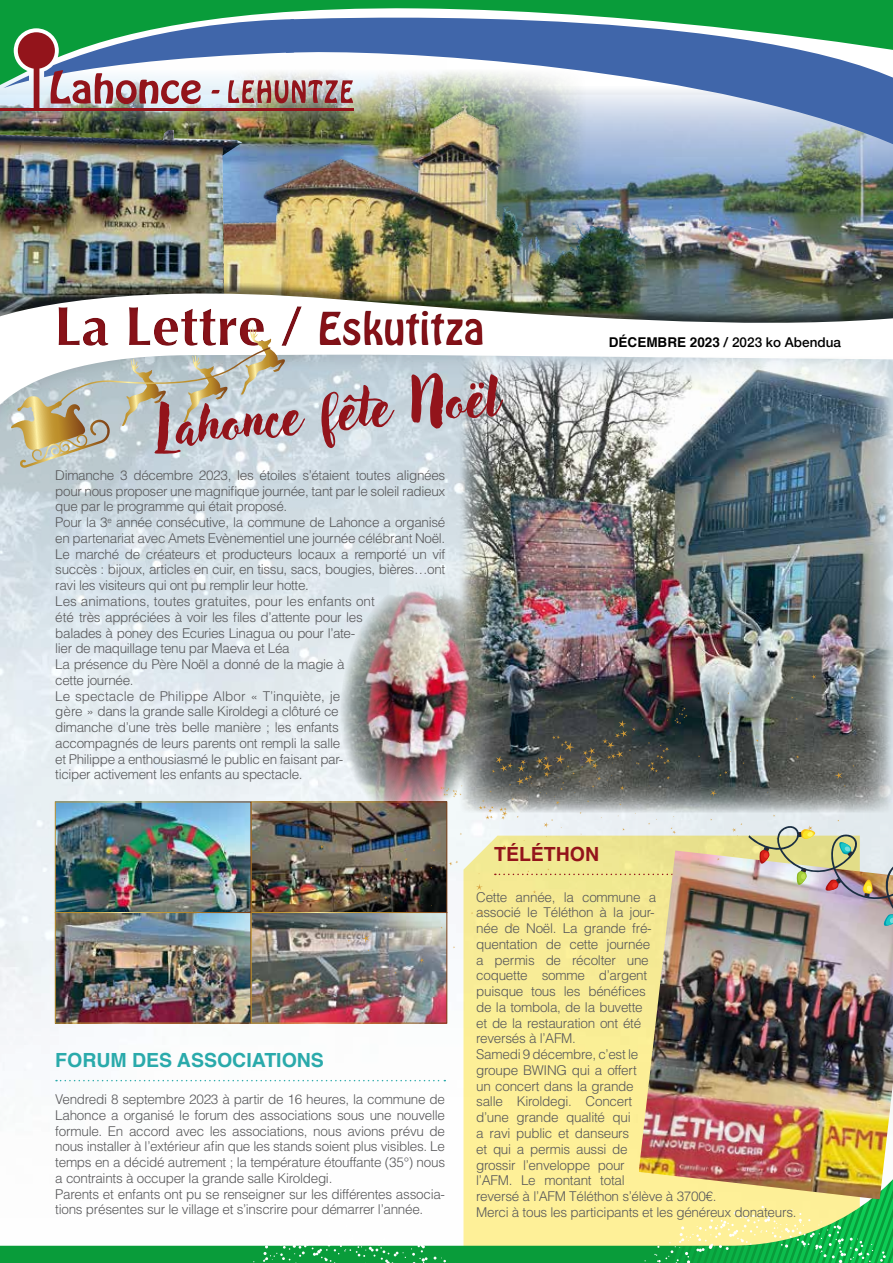
<style>
.page{position:relative;width:893px;height:1263px;background:#fff}
.page>*{position:absolute;margin:0;border:0;box-sizing:border-box;transform-origin:0 0}
.t1{font:700 55.2px "Optima";color:#93141b}
.t2{font:54px "Adlery Pro";color:#93141b}
.t3{font:700 19.5px "Helvetica";color:#2aaaab}
.t4{font:700 19.5px "Helvetica";color:#93141b}
.t5{font:300 13.5px/15.8px "Helvetica";letter-spacing:-.02em;color:#58585a}
.t6{font:500 13.5px "Helvetica Neue";color:#000}
.s1{font-family:"Hobo";font-weight:400;font-size:40.2px}
.s2{font-family:"Helvetica";font-weight:700}
</style>
<div class="page">
<img style="left:0;top:443px;width:639px;height:722px">
<svg style="left:0;top:373px;width:459px;height:57px;background:#c8d5dd"></svg>
<svg style="left:0;top:1165px;width:639px;height:98px"></svg>
<img style="left:656px;top:149px;width:237px;height:130px">
<img style="left:0;top:100px;width:186px;height:30px">
<img style="left:186px;top:110px;width:470px;height:169px">
<img style="left:0;top:130px;width:250px;height:149px">
<img style="left:286px;top:100px;width:607px;height:49px">
<hr style="left:0;top:108px;width:353px;height:2px;background:#93141b">
<svg style="left:3px;top:100px;width:350px;height:8px;background:#af9d9a"></svg>
<svg style="left:0;top:0;width:893px;height:100px"></svg>
<img style="left:0;top:279px;width:893px;height:44px">
<div style="left:2px;top:283px;width:527px;height:90px;background:#707172;opacity:.5"></div>
<svg style="left:613px;top:1179px;width:280px;height:84px;background:#9ad579"></svg>
<svg style="left:10px;top:323px;width:275px;height:145px"></svg>
<img style="left:57px;top:803px;width:388px;height:218px">
<img style="left:459px;top:356px;width:434px;height:351px">
<svg style="left:434px;top:1256px;width:12px;height:6px"></svg>
<svg style="left:263px;top:1225px;width:165px;height:38px"></svg>
<svg style="left:56px;top:1080px;width:389px;height:1px"></svg>
<img style="left:639px;top:1009px;width:254px;height:190px">
<img style="left:333px;top:579px;width:167px;height:244px">
<svg style="left:362px;top:934px;width:8px;height:9px"></svg>
<svg style="left:319px;top:844px;width:5px;height:6px"></svg>
<svg style="left:384px;top:896px;width:4px;height:4px"></svg>
<svg style="left:419px;top:958px;width:5px;height:5px"></svg>
<svg style="left:448px;top:860px;width:10px;height:6px"></svg>
<svg style="left:404px;top:857px;width:4px;height:4px"></svg>
<svg style="left:811px;top:674px;width:5px;height:5px"></svg>
<svg style="left:440px;top:785px;width:23px;height:12px"></svg>
<img style="left:471px;top:707px;width:422px;height:302px">
<h1 class="t1" style="left:54px;top:294px;width:432px">La Lettre / <span class="s1">Eskutitza</span></h1>
<h2 class="t2" style="left:154px;top:394px;width:346px;rotate:-5deg">Lahonce fête Noël</h2>
<p class="t5" style="left:55px;top:467px;width:392px">Dimanche 3 décembre 2023, les étoiles s’étaient toutes alignées pour nous proposer une magnifique journée, tant par le soleil radieux que par le programme qui était proposé.<br>Pour la 3<sup>e</sup> année consécutive, la commune de Lahonce a organisé en partenariat avec Amets Evènementiel une journée célébrant Noël.<br>Le marché de créateurs et producteurs locaux a remporté un vif succès : bijoux, articles en cuir, en tissu, sacs, bougies, bières…ont ravi les visiteurs qui ont pu remplir leur hotte.<br>Les animations, toutes gratuites, pour les enfants ont<br>été très appréciées à voir les files d’attente pour les<br>balades à poney des Ecuries Linagua ou pour l’ate-<br>lier de maquillage tenu par Maeva et Léa<br>La présence du Père Noël a donné de la magie à<br>cette journée.<br>Le spectacle de Philippe Albor « T’inquiète, je<br>gère » dans la grande salle Kiroldegi a clôturé ce<br>dimanche d’une très belle manière ; les enfants<br>accompagnés de leurs parents ont rempli la salle<br>et Philippe a enthousiasmé le public en faisant par-<br>ticiper activement les enfants au spectacle.</p>
<p class="t6" style="left:609px;top:331px;width:234px"><span class="s2">DÉCEMBRE 2023</span> / 2023 ko Abendua</p>
<h3 class="t4" style="left:494px;top:838px;width:107px">TÉLÉTHON</h3>
<h3 class="t3" style="left:55px;top:1044px;width:270px">FORUM DES ASSOCIATIONS</h3>
<p class="t5" style="left:55px;top:1091px;width:391px">Vendredi 8 septembre 2023 à partir de 16 heures, la commune de Lahonce a organisé le forum des associations sous une nouvelle formule. En accord avec les associations, nous avions prévu de nous installer à l’extérieur afin que les stands soient plus visibles. Le temps en a décidé autrement ; la température étouffante (35°) nous a contraints à occuper la grande salle Kiroldegi.<br>Parents et enfants ont pu se renseigner sur les différentes associa&shy;tions présentes sur le village et s’inscrire pour démarrer l’année.</p>
<p class="t5" style="left:476px;top:889px;width:322px">Cette année, la commune a<br>associé le Téléthon à la jour-<br>née de Noël. La grande fré-<br>quentation de cette journée<br>a permis de récolter une<br>coquette somme d’argent<br>puisque tous les bénéfices<br>de la tombola, de la buvette<br>et de la restauration ont été<br>reversés à l’AFM.<br>Samedi 9 décembre, c’est le<br>groupe BWING qui a offert<br>un concert dans la grande<br>salle Kiroldegi. Concert<br>d’une grande qualité qui<br>a ravi public et danseurs<br>et qui a permis aussi de<br>grossir l’enveloppe pour<br>l’AFM. Le montant total<br>reversé à l’AFM Téléthon s’élève à 3700€.<br>Merci à tous les participants et les généreux donateurs.</p>
</div>
